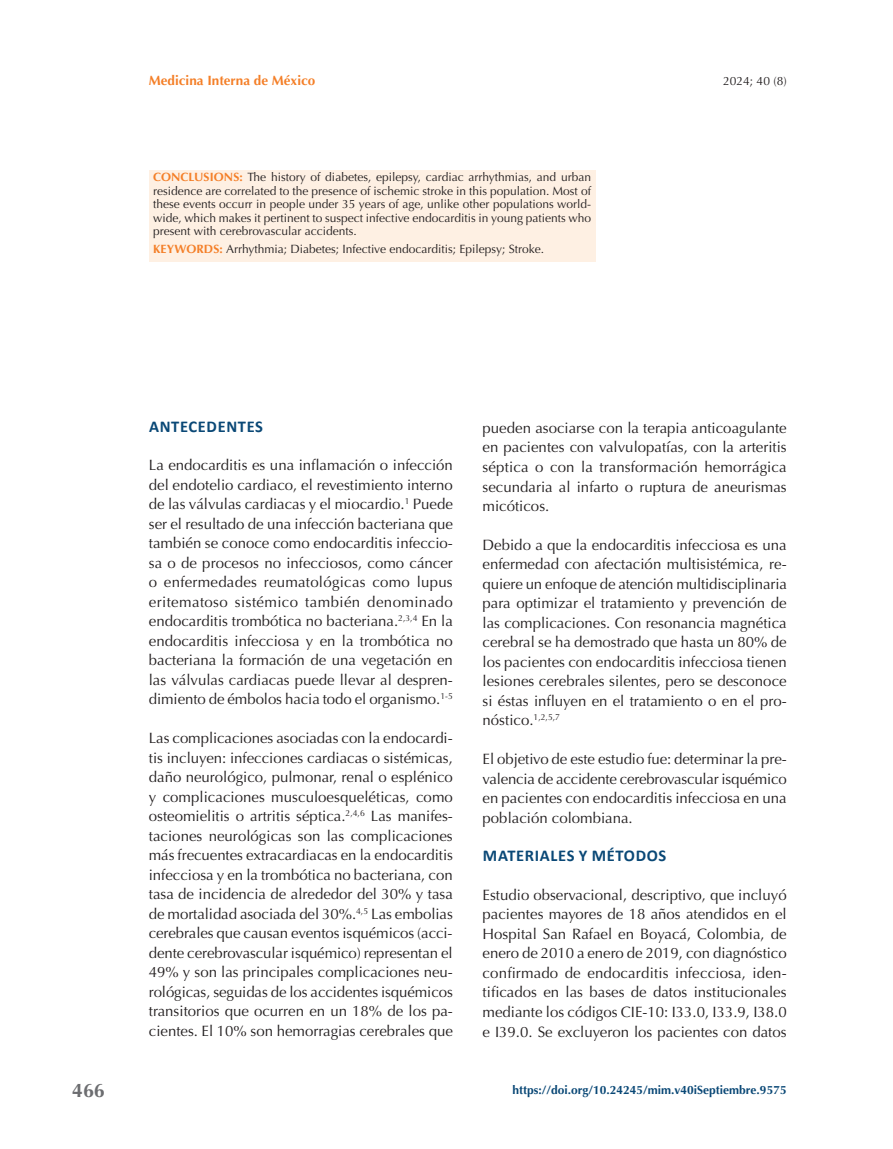
<style>
.page{position:relative;width:893px;height:1149px;background:#fff}
.page>*{position:absolute;margin:0;border:0;box-sizing:border-box;transform-origin:0 0}
.t1{font:700 19.5px "Optima";color:#6c6d70}
.t2{font:700 16.5px "Calibri";letter-spacing:.04em;color:#0a4876}
.t3{font:15px/19.5px "Optima";color:#231f20;text-align:justify}
.t4{font:700 13.5px "Optima";color:#f47f28}
.t5{font:12px/13.5px "Optima";color:#231f20;text-align:justify}
.t6{font:700 12px "Optima";color:#0a4876}
.s1{font-weight:700;color:#f47f28}
</style>
<div class="page">
<div style="left:149px;top:170px;width:446px;height:91px;background:#fef0e3"></div>
<p class="t4" style="left:149px;top:73px;width:168px">Medicina Interna de México</p>
<p class="t5" style="left:153px;top:170px;width:439px"><span class="s1">CONCLUSIONS:</span> The history of diabetes, epilepsy, cardiac arrhythmias, and urban residence are correlated to the presence of ischemic stroke in this population. Most of these events occurr in people under 35 years of age, unlike other populations world&shy;wide, which makes it pertinent to suspect infective endocarditis in young patients who present with cerebrovascular accidents.</p>
<p class="t5" style="left:153px;top:242px;width:392px"><span class="s1">KEYWORDS:</span> Arrhythmia; Diabetes; Infective endocarditis; Epilepsy; Stroke.</p>
<p class="t5" style="left:723px;top:74px;width:65px">2024; 40 (8)</p>
<h1 class="t1" style="left:72px;top:1079px;width:34px">466</h1>
<p class="t2" style="left:149px;top:414px;width:115px">ANTECEDENTES</p>
<p class="t3" style="left:149px;top:455px;width:306px">La endocarditis es una inflamación o infección del endotelio cardiaco, el revestimiento interno de las válvulas cardiacas y el miocardio.<sup>1</sup> Puede ser el resultado de una infección bacteriana que también se conoce como endocarditis infeccio&shy;sa o de procesos no infecciosos, como cáncer o enfermedades reumatológicas como lupus eritematoso sistémico también denominado endocarditis trombótica no bacteriana.<sup>2,3,4</sup> En la endocarditis infecciosa y en la trombótica no bacteriana la formación de una vegetación en las válvulas cardiacas puede llevar al despren&shy;dimiento de émbolos hacia todo el organismo.<sup>1-5</sup></p>
<p class="t3" style="left:149px;top:728px;width:306px">Las complicaciones asociadas con la endocardi&shy;tis incluyen: infecciones cardiacas o sistémicas, daño neurológico, pulmonar, renal o esplénico y complicaciones musculoesqueléticas, como osteomielitis o artritis séptica.<sup>2,4,6</sup> Las manifes&shy;taciones neurológicas son las complicaciones más frecuentes extracardiacas en la endocarditis infecciosa y en la trombótica no bacteriana, con tasa de incidencia de alrededor del 30% y tasa de mortalidad asociada del 30%.<sup>4,5</sup> Las embolias cerebrales que causan eventos isquémicos (acci&shy;dente cerebrovascular isquémico) representan el 49% y son las principales complicaciones neu&shy;rológicas, seguidas de los accidentes isquémicos transitorios que ocurren en un 18% de los pa&shy;cientes. El 10% son hemorragias cerebrales que</p>
<p class="t3" style="left:483px;top:418px;width:306px">pueden asociarse con la terapia anticoagulante en pacientes con valvulopatías, con la arteritis séptica o con la transformación hemorrágica secundaria al infarto o ruptura de aneurismas micóticos.</p>
<p class="t3" style="left:483px;top:535px;width:306px">Debido a que la endocarditis infecciosa es una enfermedad con afectación multisistémica, re&shy;quiere un enfoque de atención multidisciplinaria para optimizar el tratamiento y prevención de las complicaciones. Con resonancia magnética cerebral se ha demostrado que hasta un 80% de los pacientes con endocarditis infecciosa tienen lesiones cerebrales silentes, pero se desconoce si éstas influyen en el tratamiento o en el pro&shy;nóstico.<sup>1,2,5,7</sup></p>
<p class="t3" style="left:483px;top:749px;width:306px">El objetivo de este estudio fue: determinar la pre&shy;valencia de accidente cerebrovascular isquémico en pacientes con endocarditis infecciosa en una población colombiana.</p>
<p class="t2" style="left:483px;top:843px;width:185px">MATERIALES Y MÉTODOS</p>
<p class="t3" style="left:483px;top:885px;width:306px">Estudio observacional, descriptivo, que incluyó pacientes mayores de 18 años atendidos en el Hospital San Rafael en Boyacá, Colombia, de enero de 2010 a enero de 2019, con diagnóstico confirmado de endocarditis infecciosa, iden&shy;tificados en las bases de datos institucionales mediante los códigos CIE-10: I33.0, I33.9, I38.0 e I39.0. Se excluyeron los pacientes con datos</p>
<p class="t6" style="left:512px;top:1082px;width:276px">https://doi.org/10.24245/mim.v40iSeptiembre.9575</p>
</div>
